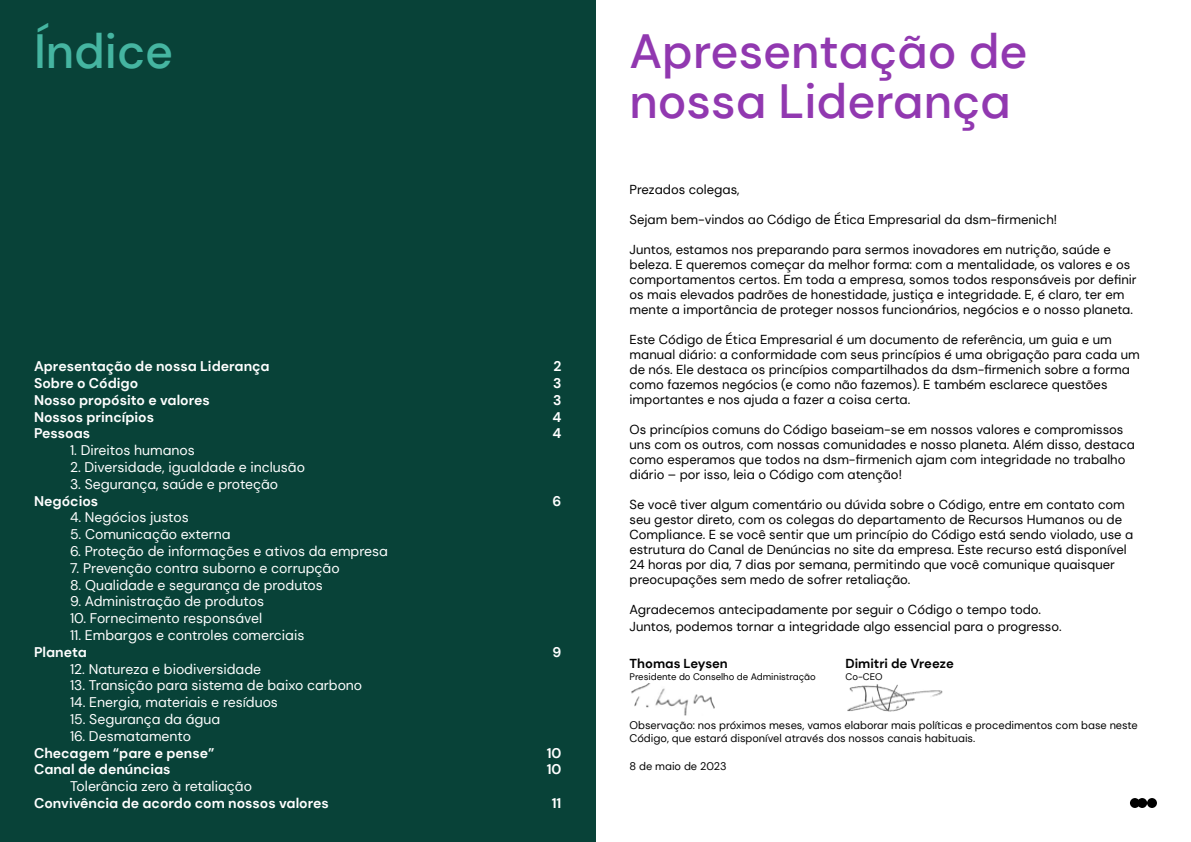
<style>
.page{position:relative;width:1191px;height:842px;background:#fff}
.page>*{position:absolute;margin:0;border:0;box-sizing:border-box;transform-origin:0 0}
.t1{font:500 48px/50px "DM Sans";color:#9138b0}
.t2{font:500 48px "DM Sans";color:#45b5a1}
.t3{font:14px "DM Sans";color:#fff}
.t4{font:700 14px/16.8px "DM Sans";color:#fff}
.t5{font:13px/15px "DM Sans";color:#000}
.t6{font:700 13px "DM Sans";color:#000}
.t7{font:11px/13.2px "DM Sans";color:#000}
.t8{font:9.5px "DM Sans";color:#000}
</style>
<div class="page">
<div style="left:0;top:0;width:595px;height:842px;background:#084238"></div>
<svg style="left:1130px;top:798px;width:27px;height:10px"></svg>
<img style="left:631px;top:683px;width:84px;height:32px">
<img style="left:847px;top:684px;width:96px;height:28px">
<h1 class="t2" style="left:34px;top:21px;width:141px">Índice</h1>
<p class="t4" style="left:34px;top:358px;width:237px">Apresentação de nossa Liderança<br>Sobre o Código<br>Nosso propósito e valores<br>Nossos princípios<br>Pessoas</p>
<p class="t3" style="left:70px;top:442px;width:126px">1. Direitos humanos</p>
<p class="t3" style="left:70px;top:458px;width:236px">2. Diversidade, igualdade e inclusão</p>
<p class="t3" style="left:70px;top:475px;width:210px">3. Segurança, saúde e proteção</p>
<p class="t4" style="left:34px;top:492px;width:66px">Negócios</p>
<p class="t3" style="left:70px;top:509px;width:120px">4. Negócios justos</p>
<p class="t3" style="left:70px;top:526px;width:162px">5. Comunicação externa</p>
<p class="t3" style="left:70px;top:542px;width:319px">6. Proteção de informações e ativos da empresa</p>
<p class="t3" style="left:70px;top:559px;width:271px">7. Prevenção contra suborno e corrupção</p>
<p class="t3" style="left:70px;top:576px;width:254px">8. Qualidade e segurança de produtos</p>
<p class="t3" style="left:70px;top:593px;width:195px">9. Administração de produtos</p>
<p class="t3" style="left:70px;top:610px;width:194px">10. Fornecimento responsável</p>
<p class="t3" style="left:70px;top:626px;width:236px">11. Embargos e controles comerciais</p>
<p class="t4" style="left:34px;top:643px;width:54px">Planeta</p>
<p class="t3" style="left:70px;top:660px;width:193px">12. Natureza e biodiversidade</p>
<p class="t3" style="left:70px;top:677px;width:294px">13. Transição para sistema de baixo carbono</p>
<p class="t3" style="left:70px;top:694px;width:209px">14. Energia, materiais e resíduos</p>
<p class="t3" style="left:70px;top:710px;width:152px">15. Segurança da água</p>
<p class="t3" style="left:70px;top:727px;width:123px">16. Desmatamento</p>
<p class="t4" style="left:34px;top:744px;width:182px">Checagem “pare e pense”<br>Canal de denúncias</p>
<p class="t3" style="left:70px;top:778px;width:183px">Tolerância zero à retaliação</p>
<p class="t4" style="left:34px;top:795px;width:296px">Convivência de acordo com nossos valores</p>
<p class="t4" style="left:552px;top:358px;width:10px;text-align:justify">2<br>3<br>3<br>4<br>4</p>
<p class="t4" style="left:552px;top:492px;width:10px">6</p>
<p class="t4" style="left:552px;top:643px;width:10px">9</p>
<p class="t4" style="left:546px;top:744px;width:16px">10<br>10</p>
<p class="t4" style="left:552px;top:795px;width:11px">11</p>
<h1 class="t1" style="left:629px;top:26px;width:399px">Apresentação de nossa Liderança</h1>
<p class="t5" style="left:629px;top:182px;width:111px">Prezados colegas,</p>
<p class="t5" style="left:629px;top:212px;width:429px">Sejam bem-vindos ao Código de Ética Empresarial da dsm-firmenich!</p>
<p class="t5" style="left:629px;top:242px;width:508px">Juntos, estamos nos preparando para sermos inovadores em nutrição, saúde e beleza. E queremos começar da melhor forma: com a mentalidade, os valores e os comportamentos certos. Em toda a empresa, somos todos responsáveis por definir os mais elevados padrões de honestidade, justiça e integridade. E, é claro, ter em mente a importância de proteger nossos funcionários, negócios e o nosso planeta.</p>
<p class="t5" style="left:629px;top:332px;width:512px">Este Código de Ética Empresarial é um documento de referência, um guia e um manual diário: a conformidade com seus princípios é uma obrigação para cada um de nós. Ele destaca os princípios compartilhados da dsm-firmenich sobre a forma como fazemos negócios (e como não fazemos). E também esclarece questões importantes e nos ajuda a fazer a coisa certa.</p>
<p class="t5" style="left:629px;top:422px;width:507px">Os princípios comuns do Código baseiam-se em nossos valores e compromissos uns com os outros, com nossas comunidades e nosso planeta. Além disso, destaca como esperamos que todos na dsm-firmenich ajam com integridade no trabalho diário – por isso, leia o Código com atenção!</p>
<p class="t5" style="left:629px;top:497px;width:505px">Se você tiver algum comentário ou dúvida sobre o Código, entre em contato com seu gestor direto, com os colegas do departamento de Recursos Humanos ou de Compliance. E se você sentir que um princípio do Código está sendo violado, use a estrutura do Canal de Denúncias no site da empresa. Este recurso está disponível 24 horas por dia, 7 dias por semana, permitindo que você comunique quaisquer preocupações sem medo de sofrer retaliação.</p>
<p class="t5" style="left:629px;top:601px;width:433px;line-height:16.8px">Agradecemos antecipadamente por seguir o Código o tempo todo.<br>Juntos, podemos tornar a integridade algo essencial para o progresso.</p>
<p class="t6" style="left:629px;top:655px;width:100px">Thomas Leysen</p>
<p class="t6" style="left:845px;top:655px;width:110px">Dimitri de Vreeze</p>
<p class="t8" style="left:629px;top:670px;width:188px">Presidente do Conselho de Administração</p>
<p class="t8" style="left:845px;top:670px;width:38px">Co-CEO</p>
<p class="t7" style="left:629px;top:718px;width:510px">Observação: nos próximos meses, vamos elaborar mais políticas e procedimentos com base neste<br>Código, que estará disponível através dos nossos canais habituais.</p>
<p class="t7" style="left:629px;top:759px;width:99px">8 de maio de 2023</p>
</div>
